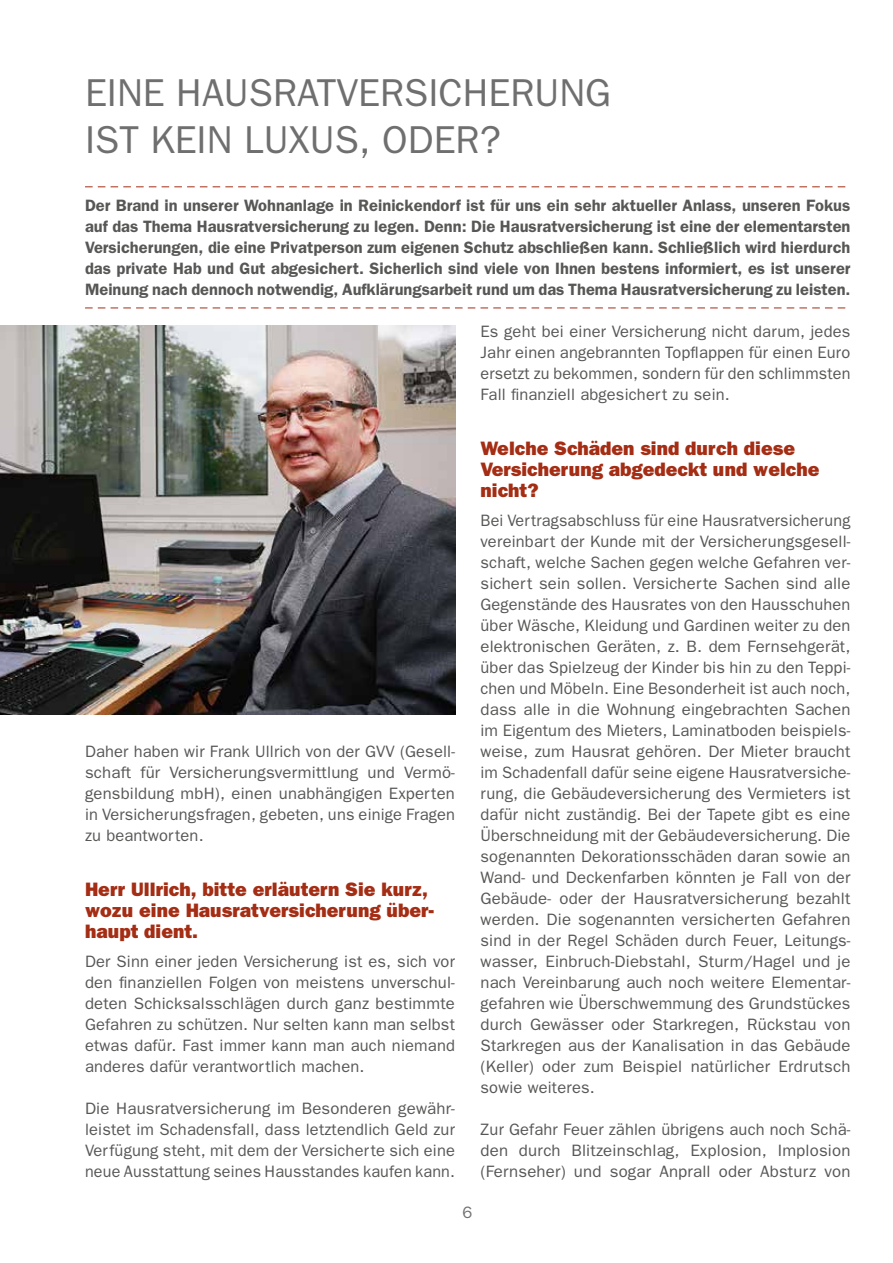
<style>
.page{position:relative;width:893px;height:1263px;background:#fff}
.page>*{position:absolute;margin:0;border:0;box-sizing:border-box;transform-origin:0 0}
.t1{font:39px/46.8px "Franklin Gothic";color:#706f6f}
.t2{font:800 19.5px/21px "Franklin Gothic";color:#a42d14}
.t3{font:16.5px/21px "Franklin Gothic";letter-spacing:.01em;color:#575756;text-align:justify}
.t4{font:600 16.5px/21px "Franklin Gothic";color:#575756;text-align:justify}
.t5{font:16.5px "Franklin Gothic";color:#706f6f}
</style>
<div class="page">
<svg style="left:85px;top:186px;width:761px;height:1px"></svg>
<svg style="left:85px;top:308px;width:761px;height:1px"></svg>
<img style="left:0;top:325px;width:455px;height:390px">
<h1 class="t1" style="left:85px;top:68px;width:527px">EINE HAUSRATVERSICHERUNG<br>IST KEIN LUXUS, ODER?</h1>
<p class="t4" style="left:85px;top:194px;width:767px">Der Brand in unserer Wohnanlage in Reinickendorf ist für uns ein sehr aktueller Anlass, unseren Fokus auf das Thema Hausratversicherung zu legen. Denn: Die Hausratversicherung ist eine der elementarsten Versicherungen, die eine Privatperson zum eigenen Schutz abschließen kann. Schließlich wird hierdurch das private Hab und Gut abgesichert. Sicherlich sind viele von Ihnen bestens informiert, es ist unserer Meinung nach dennoch notwendig, Aufklärungsarbeit rund um das Thema Hausratversicherung zu leisten.</p>
<p class="t3" style="left:85px;top:740px;width:371px">Daher haben wir Frank Ullrich von der GVV (Gesell&shy;schaft für Versicherungsvermittlung und Vermö&shy;gensbildung mbH), einen unabhängigen Experten in Versicherungsfragen, gebeten, uns einige Fragen zu beantworten.</p>
<p class="t2" style="left:85px;top:878px;width:350px">Herr Ullrich, bitte erläutern Sie kurz, wozu eine Hausratversicherung über&shy;haupt dient.</p>
<p class="t3" style="left:85px;top:950px;width:371px">Der Sinn einer jeden Versicherung ist es, sich vor den finanziellen Folgen von meistens unverschul&shy;deten Schicksalsschlägen durch ganz bestimmte Gefahren zu schützen. Nur selten kann man selbst etwas dafür. Fast immer kann man auch niemand anderes dafür verantwortlich machen.</p>
<p class="t3" style="left:85px;top:1097px;width:371px">Die Hausratversicherung im Besonderen gewähr&shy;leistet im Schadensfall, dass letztendlich Geld zur Verfügung steht, mit dem der Versicherte sich eine neue Ausstattung seines Hausstandes kaufen kann.</p>
<p class="t3" style="left:480px;top:320px;width:371px">Es geht bei einer Versicherung nicht darum, jedes Jahr einen angebrannten Topflappen für einen Euro ersetzt zu bekommen, sondern für den schlimmsten Fall finanziell abgesichert zu sein.</p>
<p class="t2" style="left:480px;top:437px;width:340px">Welche Schäden sind durch diese<br>Versicherung abgedeckt und welche nicht?</p>
<p class="t3" style="left:480px;top:509px;width:371px">Bei Vertragsabschluss für eine Hausratversicherung vereinbart der Kunde mit der Versicherungsgesell&shy;schaft, welche Sachen gegen welche Gefahren ver&shy;sichert sein sollen. Versicherte Sachen sind alle Gegenstände des Hausrates von den Hausschuhen über Wäsche, Kleidung und Gardinen weiter zu den elektronischen Geräten, z. B. dem Fernsehgerät, über das Spielzeug der Kinder bis hin zu den Teppi&shy;chen und Möbeln. Eine Besonderheit ist auch noch, dass alle in die Wohnung eingebrachten Sachen im Eigentum des Mieters, Laminatboden beispiels&shy;weise, zum Hausrat gehören. Der Mieter braucht im Schadenfall dafür seine eigene Hausratversiche&shy;rung, die Gebäudeversicherung des Vermieters ist dafür nicht zuständig. Bei der Tapete gibt es eine Überschneidung mit der Gebäudeversicherung. Die sogenannten Dekorationsschäden daran sowie an Wand- und Deckenfarben könnten je Fall von der Gebäude- oder der Hausratversicherung bezahlt werden. Die sogenannten versicherten Gefahren sind in der Regel Schäden durch Feuer, Leitungs&shy;wasser, Einbruch-Diebstahl, Sturm/Hagel und je nach Vereinbarung auch noch weitere Elementar&shy;gefahren wie Überschwemmung des Grundstückes durch Gewässer oder Starkregen, Rückstau von Starkregen aus der Kanalisation in das Gebäude (Keller) oder zum Beispiel natürlicher Erdrutsch sowie weiteres.</p>
<p class="t3" style="left:480px;top:1118px;width:371px">Zur Gefahr Feuer zählen übrigens auch noch Schä&shy;den durch Blitzeinschlag, Explosion, Implosion (Fernseher) und sogar Anprall oder Absturz von</p>
<p class="t5" style="left:462px;top:1202px;width:11px">6</p>
</div>
